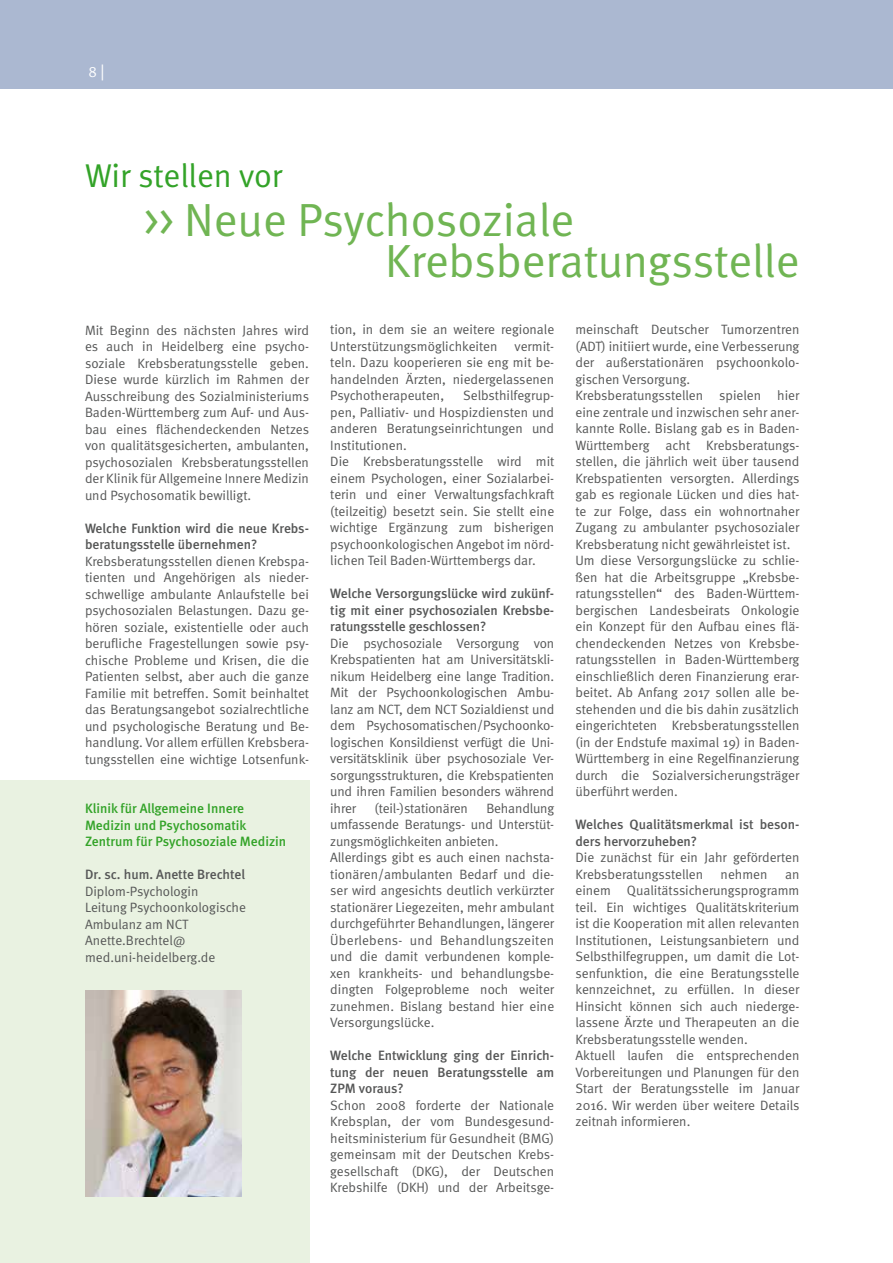
<style>
.page{position:relative;width:893px;height:1263px;background:#fff}
.page>*{position:absolute;margin:0;border:0;box-sizing:border-box;transform-origin:0 0}
.t1{font:46.5px/40.5px "Meta Normal";letter-spacing:-.005em;color:#70b553}
.t2{font:33px "Meta Normal";letter-spacing:-.005em;color:#33a328}
.t3{font:15px "Meta Normal";color:#fff}
.t4{font:13.5px/16.5px "Meta Normal";color:#565757}
.t5{font:500 13.5px/16.5px "Meta";color:#565757}
.t6{font:500 13.5px/16.5px "Meta";color:#33a328}
.s1{font-size:16.5px}
</style>
<div class="page">
<div style="left:0;top:0;width:893px;height:89px;background:#abb8d1"></div>
<div style="left:0;top:780px;width:309px;height:483px;background:#e9f2e1"></div>
<img style="left:85px;top:991px;width:156px;height:205px">
<p class="t3" style="left:88px;top:63px;width:18px">8 <span class="s1">|</span></p>
<h2 class="t2" style="left:85px;top:157px;width:199px">Wir stellen vor</h2>
<h1 class="t1" style="left:385px;top:199px;width:416px;text-indent:-241px">&gt;&gt; Neue Psychosoziale<br>Krebsberatungsstelle</h1>
<p class="t4" style="left:85px;top:321px;width:226px;text-align:justify">Mit Beginn des nächsten Jahres wird es auch in Heidelberg eine psycho&shy;soziale Krebsberatungsstelle geben.<br>Diese wurde kürzlich im Rahmen der Ausschreibung des Sozialministeriums Baden-Württemberg zum Auf- und Aus&shy;bau eines flächendeckenden Netzes von qualitätsgesicherten, ambulanten, psychosozialen Krebsberatungsstellen der Klinik für Allgemeine Innere Medizin und Psychosomatik bewilligt.</p>
<p class="t5" style="left:85px;top:519px;width:225px">Welche Funktion wird die neue Krebs&shy;beratungsstelle übernehmen?</p>
<p class="t4" style="left:85px;top:552px;width:226px;text-align:justify">Krebsberatungsstellen dienen Krebspa&shy;tienten und Angehörigen als nieder&shy;schwellige ambulante Anlaufstelle bei psychosozialen Belastungen. Dazu ge&shy;hören soziale, existentielle oder auch berufliche Fragestellungen sowie psy&shy;chische Probleme und Krisen, die die Patienten selbst, aber auch die ganze Familie mit betreffen. Somit beinhaltet das Beratungsangebot sozialrechtliche und psychologische Beratung und Be&shy;handlung. Vor allem erfüllen Krebsbera&shy;tungsstellen eine wichtige Lotsenfunk-</p>
<p class="t6" style="left:85px;top:800px;width:203px">Klinik für Allgemeine Innere<br>Medizin und Psychosomatik<br>Zentrum für Psychosoziale Medizin</p>
<p class="t5" style="left:85px;top:866px;width:162px">Dr. sc. hum. Anette Brechtel</p>
<p class="t4" style="left:85px;top:882px;width:162px">Diplom-Psychologin<br>Leitung Psychoonkologische<br>Ambulanz am NCT<br>Anette.Brechtel@ med.uni-heidelberg.de</p>
<p class="t4" style="left:330px;top:321px;width:225px">tion, in dem sie an weitere regionale<br>Unterstützungsmöglichkeiten</p>
<p class="t4" style="left:330px;top:338px;width:225px;text-align:justify;text-indent:184px">vermit&shy;teln. Dazu kooperieren sie eng mit be&shy;handelnden Ärzten, niedergelassenen Psychotherapeuten,</p>
<p class="t4" style="left:330px;top:387px;width:226px;text-indent:133px">Selbsthilfegrup&shy;pen, Palliativ- und Hospizdiensten und anderen Beratungseinrichtungen und Institutionen.<br>Die Krebsberatungsstelle wird mit einem Psychologen, einer Sozialarbei&shy;terin und einer Verwaltungsfachkraft (teilzeitig) besetzt sein. Sie stellt eine wichtige Ergänzung zum bisherigen psychoonkologischen Angebot im nörd&shy;lichen Teil Baden-Württembergs dar.</p>
<p class="t5" style="left:330px;top:585px;width:225px;text-align:justify">Welche Versorgungslücke wird zukünf&shy;tig mit einer psychosozialen Krebsbe&shy;ratungsstelle geschlossen?</p>
<p class="t4" style="left:330px;top:635px;width:225px;text-align:justify">Die psychosoziale Versorgung von Krebspatienten hat am Universitätskli&shy;nikum Heidelberg eine lange Tradition.<br>Mit der Psychoonkologischen Ambu&shy;lanz am NCT, dem NCT Sozialdienst und dem Psychosomatischen/Psychoonko&shy;logischen Konsildienst verfügt die Uni&shy;versitätsklinik über psychosoziale Ver&shy;sorgungsstrukturen, die Krebspatienten und ihren Familien besonders während ihrer</p>
<p class="t4" style="left:375px;top:800px;width:95px">(teil-)stationären</p>
<p class="t4" style="left:330px;top:800px;width:226px;text-indent:156px">Behandlung umfassende Beratungs- und Unterstüt&shy;zungsmöglichkeiten anbieten.<br>Allerdings gibt es auch einen nachsta&shy;tionären/ambulanten Bedarf und die&shy;ser wird angesichts deutlich verkürzter stationärer Liegezeiten, mehr ambulant durchgeführter Behandlungen, längerer Überlebens- und Behandlungszeiten und die damit verbundenen komple&shy;xen krankheits- und behandlungsbe&shy;dingten Folgeprobleme noch weiter zunehmen. Bislang bestand hier eine Versorgungslücke.</p>
<p class="t5" style="left:330px;top:1047px;width:225px;text-align:justify">Welche Entwicklung ging der Einrich&shy;tung der neuen Beratungsstelle am ZPM voraus?</p>
<p class="t4" style="left:330px;top:1097px;width:225px;text-align:justify">Schon 2008 forderte der Nationale Krebsplan, der vom Bundesgesund&shy;heitsministerium für Gesundheit (BMG) gemeinsam mit der Deutschen Krebs&shy;gesellschaft (DKG), der Deutschen Krebshilfe (DKH) und der Arbeitsge-</p>
<p class="t4" style="left:575px;top:321px;width:226px">meinschaft Deutscher Tumorzentren (ADT) initiiert wurde, eine Verbesserung der außerstationären psychoonkolo&shy;gischen Versorgung.<br>Krebsberatungsstellen spielen hier eine zentrale und inzwischen sehr aner&shy;kannte Rolle. Bislang gab es in Baden-Württemberg acht Krebsberatungs&shy;stellen, die jährlich weit über tausend Krebspatienten versorgten. Allerdings gab es regionale Lücken und dies hat&shy;te zur Folge, dass ein wohnortnaher Zugang zu ambulanter psychosozialer Krebsberatung nicht gewährleistet ist.<br>Um diese Versorgungslücke zu schlie&shy;ßen hat die Arbeitsgruppe „Krebsbe&shy;ratungsstellen“ des Baden-Württem&shy;bergischen Landesbeirats Onkologie ein Konzept für den Aufbau eines flä&shy;chendeckenden Netzes von Krebsbe&shy;ratungsstellen in Baden-Württemberg einschließlich deren Finanzierung erar&shy;beitet. Ab Anfang 2017 sollen alle be&shy;stehenden und die bis dahin zusätzlich eingerichteten Krebsberatungsstellen (in der Endstufe maximal 19) in Baden-Württemberg in eine Regelfinanzierung durch die Sozialversicherungsträger überführt werden.</p>
<p class="t5" style="left:575px;top:816px;width:225px">Welches Qualitätsmerkmal ist beson&shy;ders hervorzuheben?</p>
<p class="t4" style="left:575px;top:849px;width:225px">Die zunächst für ein Jahr geförderten<br>Krebsberatungsstellen</p>
<p class="t4" style="left:721px;top:866px;width:48px">nehmen</p>
<p class="t4" style="left:575px;top:866px;width:226px;text-indent:210px">an einem Qualitätssicherungsprogramm teil. Ein wichtiges Qualitätskriterium ist die Kooperation mit allen relevanten Institutionen, Leistungsanbietern und Selbsthilfegruppen, um damit die Lot&shy;senfunktion, die eine Beratungsstelle kennzeichnet, zu erfüllen. In dieser Hinsicht können sich auch niederge&shy;lassene Ärzte und Therapeuten an die Krebsberatungsstelle wenden.<br>Aktuell laufen die entsprechenden Vorbereitungen und Planungen für den Start der Beratungsstelle im Januar 2016. Wir werden über weitere Details zeitnah informieren.</p>
</div>
